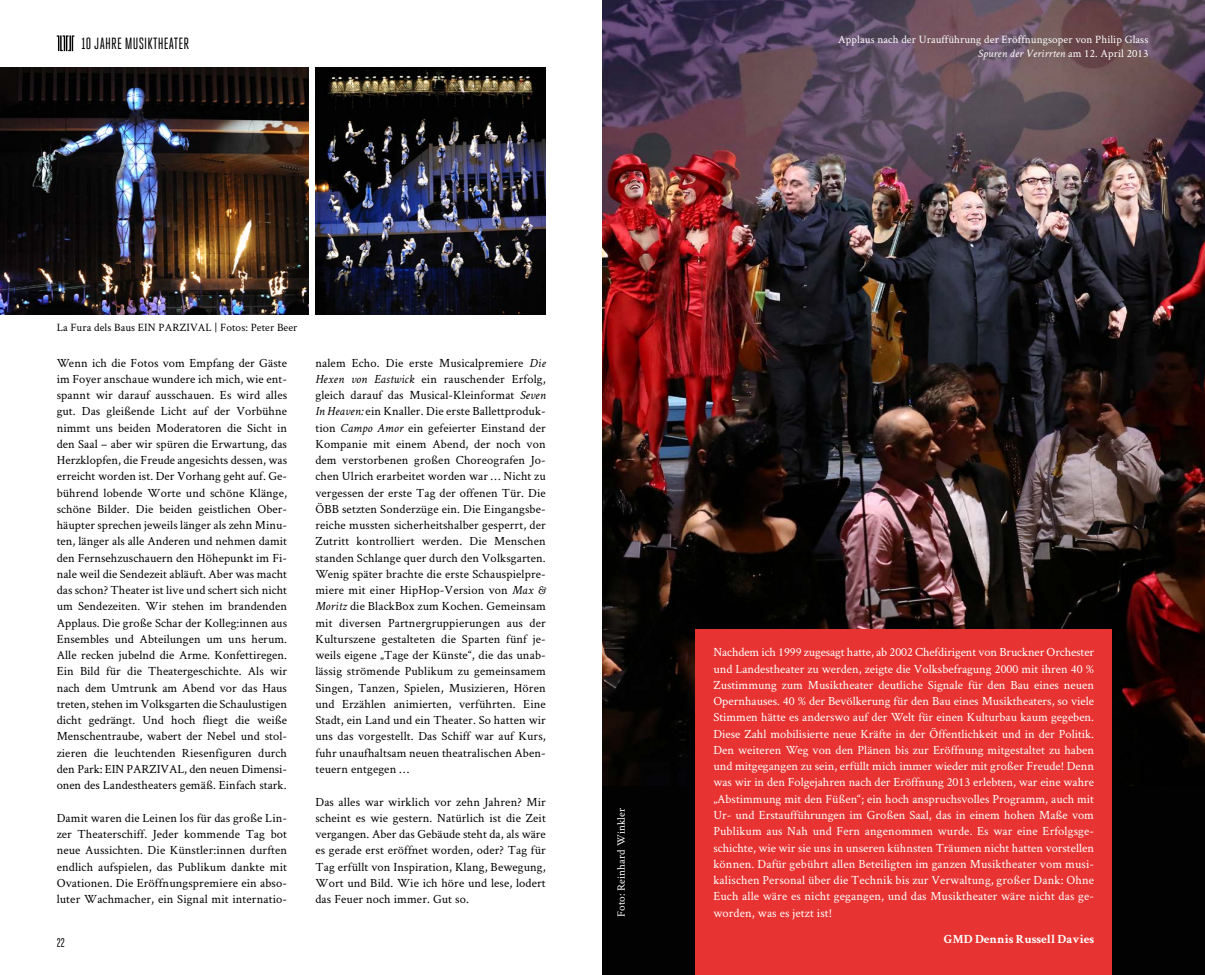
<style>
.page{position:relative;width:1205px;height:975px;background:#fff}
.page>*{position:absolute;margin:0;border:0;box-sizing:border-box;transform-origin:0 0}
.t1{font:16.25px "Heroic Condensed";letter-spacing:.01em;color:#000}
.FOYER5_FLIESSTEXT{font:12.5px/16.2px "Crimson Text";letter-spacing:.01em;color:#000;text-align:justify}
.FOYER5_FLIESSTEXT-2{font:12.5px/16.2px "Crimson Text";letter-spacing:.01em;color:#fff;text-align:justify}
.FOYER5_FLIESSTEXT-3{font:700 12.5px "Crimson Text";color:#fff}
.t2{font:12.5px "Heroic Condensed";color:#000}
.FOYER5_FLIESSTEXT-4{font:11.25px/13.8px "Crimson Text";letter-spacing:.01em;color:#fff;text-align:right}
.FOYER5_FLIESSTEXT-5{font:11.25px "Crimson Text";letter-spacing:.01em;color:#000}
.s1{font-style:italic}
</style>
<div class="page">
<div style="left:602px;top:0;width:603px;height:974px;background:#020202"></div>
<img style="left:602px;top:0;width:603px;height:785px">
<div style="left:696px;top:630px;width:416px;height:344px;background:#e73331"></div>
<img style="left:315px;top:67px;width:231px;height:247px">
<img style="left:0;top:67px;width:308px;height:247px">
<svg style="left:57px;top:35px;width:17px;height:16px"></svg>
<p class="t1" style="left:81px;top:35px;width:109px">10 JAHRE MUSIKTHEATER</p>
<p class="FOYER5_FLIESSTEXT-4" style="left:838px;top:32px;width:312px">Applaus nach der Uraufführung der Eröffnungsoper von Philip Glass<br><span class="s1">Spuren der Verirrten</span> am 12. April 2013</p>
<p class="FOYER5_FLIESSTEXT-5" style="left:57px;top:319px;width:242px">La Fura dels Baus EIN PARZIVAL | Fotos: Peter Beer</p>
<p class="FOYER5_FLIESSTEXT" style="left:57px;top:354px;width:232px">Wenn ich die Fotos vom Empfang der Gäste im Foyer anschaue wundere ich mich, wie ent&shy;spannt wir darauf ausschauen. Es wird alles gut. Das gleißende Licht auf der Vorbühne nimmt uns beiden Moderatoren die Sicht in den Saal – aber wir spüren die Erwartung, das Herzklopfen, die Freude angesichts dessen, was erreicht worden ist. Der Vorhang geht auf. Ge&shy;bührend lobende Worte und schöne Klänge, schöne Bilder. Die beiden geistlichen Ober&shy;häupter sprechen jeweils länger als zehn Minu&shy;ten, länger als alle Anderen und nehmen damit den Fernsehzuschauern den Höhepunkt im Fi&shy;nale weil die Sendezeit abläuft. Aber was macht das schon? Theater ist live und schert sich nicht um Sendezeiten. Wir stehen im brandenden Applaus. Die große Schar der Kolleg:innen aus Ensembles und Abteilungen um uns herum.<br>Alle recken jubelnd die Arme. Konfettiregen.<br>Ein Bild für die Theatergeschichte. Als wir nach dem Umtrunk am Abend vor das Haus treten, stehen im Volksgarten die Schaulustigen dicht gedrängt. Und hoch fliegt die weiße Menschentraube, wabert der Nebel und stol&shy;zieren die leuchtenden Riesenfiguren durch den Park: EIN PARZIVAL, den neuen Dimensi&shy;onen des Landestheaters gemäß. Einfach stark.</p>
<p class="FOYER5_FLIESSTEXT" style="left:57px;top:809px;width:232px">Damit waren die Leinen los für das große Lin&shy;zer Theaterschiff. Jeder kommende Tag bot neue Aussichten. Die Künstler:innen durften endlich aufspielen, das Publikum dankte mit Ovationen. Die Eröffnungspremiere ein abso&shy;luter Wachmacher, ein Signal mit internatio-</p>
<p class="t2" style="left:57px;top:935px;width:10px">22</p>
<p class="FOYER5_FLIESSTEXT" style="left:315px;top:354px;width:232px">nalem Echo. Die erste Musicalpremiere <span class="s1">Die Hexen von Eastwick</span> ein rauschender Erfolg, gleich darauf das Musical-Kleinformat <span class="s1">Seven In Heaven:</span> ein Knaller. Die erste Ballettproduk&shy;tion <span class="s1">Campo Amor</span> ein gefeierter Einstand der Kompanie mit einem Abend, der noch von dem verstorbenen großen Choreografen Jo&shy;chen Ulrich erarbeitet worden war … Nicht zu vergessen der erste Tag der offenen Tür. Die ÖBB setzten Sonderzüge ein. Die Eingangsbe&shy;reiche mussten sicherheitshalber gesperrt, der Zutritt kontrolliert werden. Die Menschen standen Schlange quer durch den Volksgarten.<br>Wenig später brachte die erste Schauspielpre&shy;miere mit einer HipHop-Version von <span class="s1">Max &amp; Moritz</span> die BlackBox zum Kochen. Gemeinsam mit diversen Partnergruppierungen aus der Kulturszene gestalteten die Sparten fünf je&shy;weils eigene „Tage der Künste“, die das unab&shy;lässig strömende Publikum zu gemeinsamem Singen, Tanzen, Spielen, Musizieren, Hören und Erzählen animierten, verführten. Eine Stadt, ein Land und ein Theater. So hatten wir uns das vorgestellt. Das Schiff war auf Kurs, fuhr unaufhaltsam neuen theatralischen Aben&shy;teuern entgegen …</p>
<p class="FOYER5_FLIESSTEXT" style="left:315px;top:792px;width:232px">Das alles war wirklich vor zehn Jahren? Mir scheint es wie gestern. Natürlich ist die Zeit vergangen. Aber das Gebäude steht da, als wäre es gerade erst eröffnet worden, oder? Tag für Tag erfüllt von Inspiration, Klang, Bewegung, Wort und Bild. Wie ich höre und lese, lodert das Feuer noch immer. Gut so.</p>
<p class="FOYER5_FLIESSTEXT-4" style="left:614px;top:917px;width:111px;rotate:-90deg">Foto: Reinhard Winkler</p>
<p class="FOYER5_FLIESSTEXT-2" style="left:713px;top:643px;width:382px">Nachdem ich 1999 zugesagt hatte, ab 2002 Chefdirigent von Bruckner Orchester und Landestheater zu werden, zeigte die Volksbefragung 2000 mit ihren 40 % Zustimmung zum Musiktheater deutliche Signale für den Bau eines neuen Opernhauses. 40 % der Bevölkerung für den Bau eines Musiktheaters, so viele Stimmen hätte es anderswo auf der Welt für einen Kulturbau kaum gegeben.<br>Diese Zahl mobilisierte neue Kräfte in der Öffentlichkeit und in der Politik.<br>Den weiteren Weg von den Plänen bis zur Eröffnung mitgestaltet zu haben und mitgegangen zu sein, erfüllt mich immer wieder mit großer Freude! Denn was wir in den Folgejahren nach der Eröffnung 2013 erlebten, war eine wahre „Abstimmung mit den Füßen“; ein hoch anspruchsvolles Programm, auch mit Ur- und Erstaufführungen im Großen Saal, das in einem hohen Maße vom Publikum aus Nah und Fern angenommen wurde. Es war eine Erfolgsge&shy;schichte, wie wir sie uns in unseren kühnsten Träumen nicht hatten vorstellen können. Dafür gebührt allen Beteiligten im ganzen Musiktheater vom musi&shy;kalischen Personal über die Technik bis zur Verwaltung, großer Dank: Ohne Euch alle wäre es nicht gegangen, und das Musiktheater wäre nicht das ge&shy;worden, was es jetzt ist!</p>
<p class="FOYER5_FLIESSTEXT-3" style="left:944px;top:931px;width:152px">GMD Dennis Russell Davies</p>
</div>
